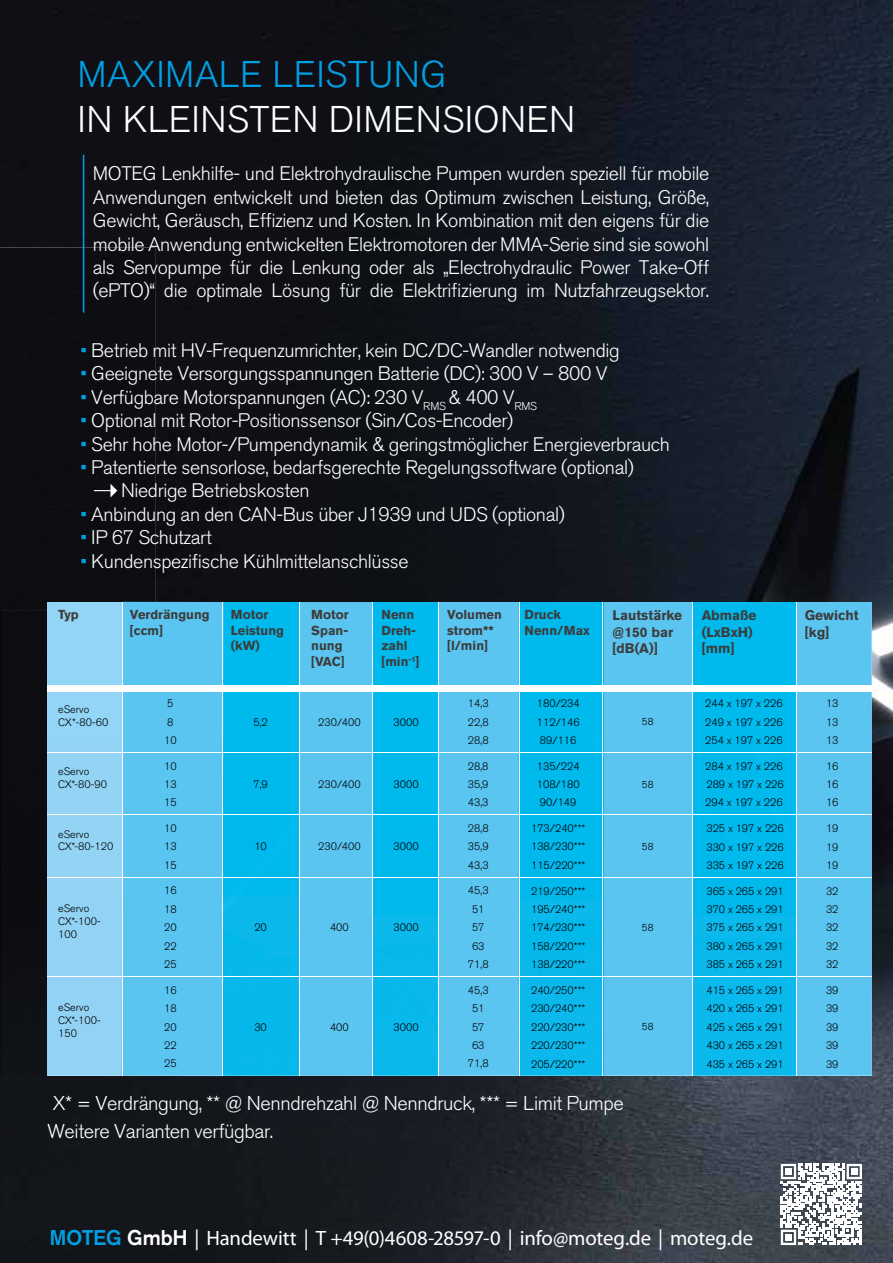
<style>
.page{position:relative;width:893px;height:1263px;background:#fff}
.page>*{position:absolute;margin:0;border:0;box-sizing:border-box;transform-origin:0 0}
.t1{font:300 36.9px "Akzidenz Grotesk BQ";letter-spacing:.01em;color:#fff}
.t2{font:300 36.9px "Akzidenz Grotesk BQ";letter-spacing:.01em;color:#009fe3}
.t3{font:20.85px "Myriad Pro";letter-spacing:-.005em;color:#fff}
.t4{font:300 19.95px/27.9px "Akzidenz Grotesk BQ";letter-spacing:-.02em;color:#fff}
.t5{font:300 19.5px/23.4px "Akzidenz Grotesk BQ";letter-spacing:-.02em;color:#fff}
.t6{font:700 13.8px/16.5px "Akzidenz Grotesk BQ";color:#3c3c3b}
.t7{font:700 12.9px/15.5px "Akzidenz Grotesk BQ";color:#3c3c3b}
.t8{font:300 10.8px/18.5px "Akzidenz Grotesk BQ";color:#000;text-align:justify}
.t9{font:300 9.9px "Akzidenz Grotesk BQ";color:#000}
.s1{color:#009fe3}
.s2{font-family:"Akzidenz Grotesk";font-weight:700;color:#009fe3}
.s3{font-family:"Akzidenz Grotesk";font-weight:700}
</style>
<div class="page">
<img style="left:0;top:0;width:893px;height:1263px">
<div style="left:0;top:247px;width:155px;height:363px;background:#0d0d11"></div>
<div style="left:0;top:610px;width:51px;height:467px;background:#0c0d11"></div>
<img style="left:51px;top:1076px;width:53px;height:1px">
<hr style="left:83px;top:155px;width:1px;height:158px;background:#009fe3">
<svg style="left:781px;top:1164px;width:81px;height:81px"></svg>
<div style="left:785px;top:1168px;width:7px;height:7px;background:#fff"></div>
<div style="left:851px;top:1168px;width:7px;height:7px;background:#fff"></div>
<div style="left:785px;top:1234px;width:7px;height:7px;background:#fff"></div>
<svg style="left:94px;top:484px;width:23px;height:13px"></svg>
<div style="left:797px;top:602px;width:75px;height:474px;background:#5bc5f2"></div>
<img style="left:693px;top:602px;width:103px;height:474px">
<div style="left:603px;top:602px;width:89px;height:474px;background:#5bc5f2"></div>
<img style="left:520px;top:602px;width:82px;height:474px">
<div style="left:439px;top:602px;width:80px;height:474px;background:#5bc5f2"></div>
<img style="left:373px;top:602px;width:65px;height:474px">
<div style="left:48px;top:602px;width:74px;height:474px;background:#92d4f5"></div>
<img style="left:223px;top:602px;width:76px;height:474px">
<div style="left:300px;top:602px;width:72px;height:474px;background:#5bc5f2"></div>
<div style="left:123px;top:602px;width:99px;height:474px;background:#5bc5f2"></div>
<hr style="left:122px;top:602px;width:1px;height:474px;background:#fff">
<hr style="left:222px;top:602px;width:1px;height:474px;background:#fff">
<hr style="left:299px;top:602px;width:1px;height:474px;background:#fff">
<hr style="left:372px;top:602px;width:1px;height:474px;background:#fff">
<hr style="left:438px;top:602px;width:1px;height:474px;background:#fff">
<div style="left:48px;top:685px;width:824px;height:6px;background:#fff"></div>
<hr style="left:48px;top:752px;width:824px;height:1px;background:#fff">
<hr style="left:48px;top:877px;width:824px;height:1px;background:#fff">
<hr style="left:48px;top:814px;width:824px;height:1px;background:#fff">
<hr style="left:48px;top:976px;width:824px;height:1px;background:#fff">
<hr style="left:519px;top:602px;width:1px;height:474px;background:#fff">
<hr style="left:692px;top:602px;width:1px;height:474px;background:#fff">
<hr style="left:602px;top:602px;width:1px;height:474px;background:#fff">
<hr style="left:796px;top:602px;width:1px;height:474px;background:#fff">
<h1 class="t2" style="left:78px;top:54px;width:370px">MAXIMALE LEISTUNG</h1>
<h1 class="t1" style="left:78px;top:98px;width:499px">IN KLEINSTEN DIMENSIONEN</h1>
<p class="t5" style="left:93px;top:162px;width:618px;text-align:justify">MOTEG Lenkhilfe- und Elektrohydraulische Pumpen wurden speziell für mobile Anwendungen entwickelt und bieten das Optimum zwischen Leistung, Größe, Gewicht, Geräusch, Effizienz und Kosten. In Kombination mit den eigens für die mobile Anwendung entwickelten Elektromotoren der MMA-Serie sind sie sowohl als Servopumpe für die Lenkung oder als „Electrohydraulic Power Take-Off (ePTO)“ die optimale Lösung für die Elektrifizierung im Nutzfahrzeugsektor.</p>
<p class="t5" style="left:81px;top:339px;width:541px"><span class="s1">•</span> Betrieb mit HV-Frequenzumrichter, kein DC/DC-Wandler notwendig</p>
<p class="t5" style="left:81px;top:362px;width:528px"><span class="s1">•</span> Geeignete Versorgungsspannungen Batterie (DC): 300 V – 800 V</p>
<p class="t5" style="left:81px;top:386px;width:458px"><span class="s1">•</span> Verfügbare Motorspannungen (AC): 230 V<sub>RMS</sub> &amp; 400 V<sub>RMS</sub></p>
<p class="t5" style="left:81px;top:409px;width:434px"><span class="s1">•</span> Optional mit Rotor-Positionssensor (Sin/Cos-Encoder)</p>
<p class="t5" style="left:81px;top:432px;width:591px"><span class="s1">•</span> Sehr hohe Motor-/Pumpendynamik &amp; geringstmöglicher Energieverbrauch</p>
<p class="t5" style="left:121px;top:456px;width:514px;text-indent:-40px"><span class="s1">•</span> Patentierte sensorlose, bedarfsgerechte Regelungssoftware (optional)<br>Niedrige Betriebskosten</p>
<p class="t5" style="left:81px;top:503px;width:486px"><span class="s1">•</span> Anbindung an den CAN-Bus über J1939 und UDS (optional)</p>
<p class="t5" style="left:81px;top:526px;width:133px"><span class="s1">•</span> IP 67 Schutzart</p>
<p class="t5" style="left:81px;top:549px;width:329px"><span class="s1">•</span> Kundenspezifische Kühlmittelanschlüsse</p>
<p class="t7" style="left:58px;top:607px;width:22px">Typ</p>
<p class="t7" style="left:130px;top:607px;width:81px">Verdrängung [ccm]</p>
<p class="t8" style="left:58px;top:703px;width:52px;line-height:12.9px">eServo<br>CX*-80-60</p>
<p class="t8" style="left:58px;top:765px;width:50px;line-height:12.9px">eServo<br>CX*-80-90</p>
<p class="t8" style="left:58px;top:827px;width:57px;line-height:12.9px">eServo<br>CX*-80-120</p>
<p class="t8" style="left:58px;top:902px;width:44px;line-height:12.9px;text-align:left">eServo<br>CX*-100-<br>100</p>
<p class="t8" style="left:58px;top:1001px;width:44px;line-height:12.9px;text-align:left">eServo<br>CX*-100-<br>150</p>
<p class="t8" style="left:164px;top:694px;width:14px;text-align:left">5<br>8<br>10</p>
<p class="t8" style="left:164px;top:757px;width:14px">10<br>13<br>15</p>
<p class="t8" style="left:164px;top:819px;width:14px">10<br>13<br>15</p>
<p class="t8" style="left:164px;top:882px;width:14px">16<br>18<br>20<br>22<br>25</p>
<p class="t8" style="left:164px;top:981px;width:14px">16<br>18<br>20<br>22<br>25</p>
<p class="t7" style="left:231px;top:607px;width:55px">Motor<br>Leistung (kW)</p>
<p class="t8" style="left:253px;top:713px;width:16px">5,2</p>
<p class="t8" style="left:253px;top:775px;width:16px">7,9</p>
<p class="t8" style="left:254px;top:838px;width:14px">10</p>
<p class="t8" style="left:254px;top:918px;width:14px">20</p>
<p class="t8" style="left:254px;top:1018px;width:14px">30</p>
<p class="t7" style="left:311px;top:607px;width:39px">Motor<br>Span&shy;nung [VAC]</p>
<p class="t7" style="left:382px;top:607px;width:39px">Nenn<br>Dreh&shy;zahl [min<sup>-1</sup>]</p>
<p class="t8" style="left:318px;top:713px;width:44px">230/400</p>
<p class="t8" style="left:394px;top:713px;width:27px">3000</p>
<p class="t8" style="left:318px;top:775px;width:44px">230/400</p>
<p class="t8" style="left:394px;top:775px;width:27px">3000</p>
<p class="t8" style="left:318px;top:838px;width:44px">230/400</p>
<p class="t8" style="left:394px;top:838px;width:27px">3000</p>
<p class="t8" style="left:330px;top:918px;width:20px">400</p>
<p class="t8" style="left:394px;top:918px;width:27px">3000</p>
<p class="t8" style="left:330px;top:1018px;width:20px">400</p>
<p class="t8" style="left:394px;top:1018px;width:27px">3000</p>
<p class="t7" style="left:447px;top:607px;width:56px">Volumen strom** [l/min]</p>
<p class="t8" style="left:468px;top:694px;width:22px">14,3<br>22,8<br>28,8</p>
<p class="t8" style="left:468px;top:757px;width:22px">28,8<br>35,9<br>43,3</p>
<p class="t8" style="left:468px;top:819px;width:22px">28,8<br>35,9<br>43,3</p>
<p class="t8" style="left:468px;top:882px;width:22px;text-align:center">45,3<br>51<br>57<br>63<br>71,8</p>
<p class="t8" style="left:468px;top:981px;width:22px;text-align:center">45,3<br>51<br>57<br>63<br>71,8</p>
<p class="t7" style="left:525px;top:607px;width:67px">Druck<br>Nenn/Max</p>
<p class="t8" style="left:537px;top:694px;width:44px">180/234<br>112/146<br>89/116</p>
<p class="t8" style="left:537px;top:757px;width:44px">135/224<br>108/180<br>90/149</p>
<p class="t8" style="left:531px;top:819px;width:56px">173/240*** 138/230*** 115/220***</p>
<p class="t8" style="left:531px;top:882px;width:56px">219/250*** 195/240*** 174/230*** 158/220*** 138/220***</p>
<p class="t8" style="left:531px;top:981px;width:56px">240/250*** 230/240*** 220/230*** 220/230*** 205/220***</p>
<p class="t6" style="left:613px;top:607px;width:71px">Lautstärke @150 bar [dB(A)]</p>
<p class="t9" style="left:642px;top:716px;width:13px">58</p>
<p class="t9" style="left:642px;top:779px;width:13px">58</p>
<p class="t9" style="left:642px;top:841px;width:13px">58</p>
<p class="t9" style="left:642px;top:922px;width:13px">58</p>
<p class="t9" style="left:642px;top:1021px;width:13px">58</p>
<p class="t4" style="left:48px;top:1090px;width:578px">X* = Verdrängung, ** @ Nenndrehzahl @ Nenndruck, *** = Limit Pumpe<br>Weitere Varianten verfügbar.</p>
<p class="t6" style="left:702px;top:607px;width:56px">Abmaße (LxBxH) [mm]</p>
<p class="t8" style="left:705px;top:694px;width:79px">244 x 197 x 226<br>249 x 197 x 226<br>254 x 197 x 226</p>
<p class="t8" style="left:705px;top:757px;width:80px">284 x 197 x 226<br>289 x 197 x 226<br>294 x 197 x 226</p>
<p class="t8" style="left:706px;top:819px;width:79px">325 x 197 x 226<br>330 x 197 x 226<br>335 x 197 x 226</p>
<p class="t8" style="left:706px;top:882px;width:79px">365 x 265 x 291<br>370 x 265 x 291<br>375 x 265 x 291<br>380 x 265 x 291<br>385 x 265 x 291</p>
<p class="t8" style="left:706px;top:981px;width:79px">415 x 265 x 291<br>420 x 265 x 291<br>425 x 265 x 291<br>430 x 265 x 291<br>435 x 265 x 291</p>
<p class="t6" style="left:805px;top:607px;width:55px">Gewicht [kg]</p>
<p class="t8" style="left:826px;top:694px;width:14px">13<br>13<br>13</p>
<p class="t8" style="left:826px;top:757px;width:14px">16<br>16<br>16</p>
<p class="t8" style="left:826px;top:819px;width:14px">19<br>19<br>19</p>
<p class="t8" style="left:826px;top:882px;width:14px">32<br>32<br>32<br>32<br>32</p>
<p class="t8" style="left:826px;top:981px;width:14px">39<br>39<br>39<br>39<br>39</p>
<p class="t3" style="left:50px;top:1225px;width:705px"><span class="s2">MOTEG</span> <span class="s3">GmbH</span> | Handewitt | T +49(0)4608-28597-0 | info@moteg.de | moteg.de</p>
</div>
